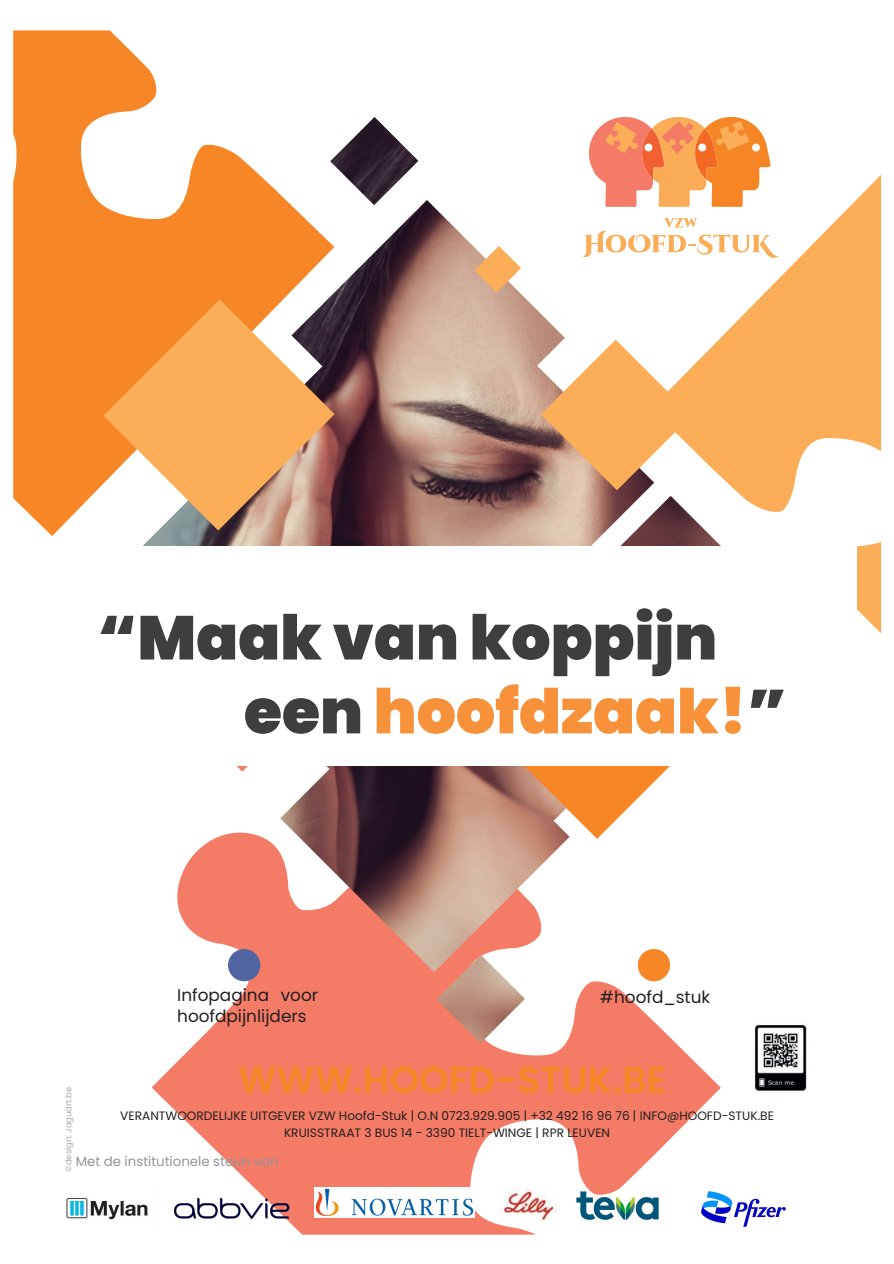
<style>
.page{position:relative;width:894px;height:1264px;background:#fff}
.page>*{position:absolute;margin:0;border:0;box-sizing:border-box;transform-origin:0 0}
.t1{font:900 61.8px/73.8px "Poppins";color:#3f3e3f}
.t2{font:600 37.5px "Poppins";color:#f68626}
.t3{font:16.8px/20.2px "Poppins";color:#231f20}
.t4{font:13.35px "Poppins";color:#939598}
.t5{font:12.15px/17.4px "Poppins";color:#231f20;text-align:center}
.t6{font:8.4px "Poppins";color:#a7a9ac}
.s1{color:#f7913a}
</style>
<div class="page">
<svg style="left:13px;top:30px;width:144px;height:506px;background:#f79644"></svg>
<svg style="left:152px;top:1042px;width:568px;height:192px;fill:#f47b66"></svg>
<svg style="left:774px;top:176px;width:106px;height:456px;fill:#fbad58"></svg>
<img style="left:124px;top:117px;width:650px;height:925px">
<div style="left:228px;top:949px;width:32px;height:32px;background:#5065a1;border-radius:50%"></div>
<div style="left:637px;top:949px;width:32px;height:32px;background:#f68626;border-radius:50%"></div>
<svg style="left:103px;top:299px;width:231px;height:231px;background:#e6a76b"></svg>
<svg style="left:541px;top:339px;width:150px;height:151px"></svg>
<svg style="left:521px;top:765px;width:253px;height:73px"></svg>
<svg style="left:192px;top:765px;width:102px;height:6px"></svg>
<svg style="left:474px;top:246px;width:47px;height:46px"></svg>
<svg style="left:588px;top:117px;width:182px;height:90px"></svg>
<svg style="left:583px;top:218px;width:195px;height:40px"></svg>
<div style="left:40px;top:546px;width:816px;height:219px;background:#fff"></div>
<img style="left:751px;top:1019px;width:56px;height:72px">
<img style="left:499px;top:1187px;width:59px;height:33px">
<img style="left:66px;top:1179px;width:93px;height:55px">
<img style="left:701px;top:1191px;width:84px;height:35px">
<img style="left:314px;top:1187px;width:160px;height:29px">
<img style="left:558px;top:1179px;width:118px;height:55px">
<img style="left:175px;top:1197px;width:115px;height:22px">
<h1 class="t1" style="left:244px;top:601px;width:544px;text-indent:-146px">“Maak van koppijn een <span class="s1">hoofdzaak!</span>”</h1>
<h3 class="t3" style="left:177px;top:985px;width:142px">Infopagina voor hoofdpijnlijders</h3>
<h3 class="t3" style="left:599px;top:987px;width:112px">#hoofd_stuk</h3>
<h2 class="t2" style="left:238px;top:1053px;width:430px">WWW.HOOFD-STUK.BE</h2>
<p class="t6" style="left:63px;top:1171px;width:86px;rotate:-90deg">©design: Jaguart.be</p>
<p class="t5" style="left:120px;top:1106px;width:655px">VERANTWOORDELIJKE UITGEVER VZW Hoofd-Stuk | O.N 0723.929.905 | +32 492 16 96 76 | INFO@HOOFD-STUK.BE<br>KRUISSTRAAT 3 BUS 14 - 3390 TIELT-WINGE | RPR LEUVEN</p>
<p class="t4" style="left:76px;top:1151px;width:204px">Met de institutionele steun van</p>
</div>
